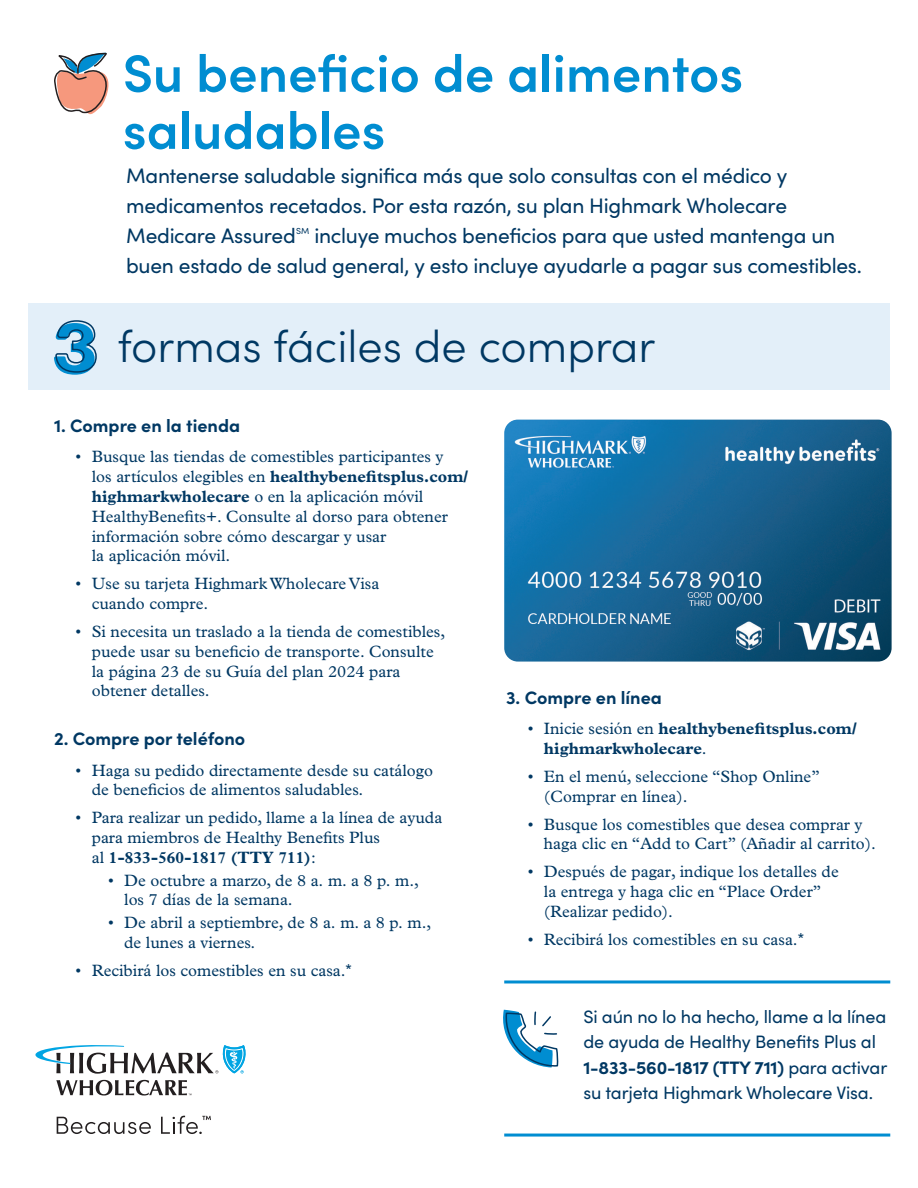
<style>
.page{position:relative;width:918px;height:1188px;background:#fff}
.page>*{position:absolute;margin:0;border:0;box-sizing:border-box;transform-origin:0 0}
.t1{font:600 52.5px/57px "Sofia Pro";color:#008dd1}
.t2{font:300 45px "Sofia Pro";color:#003863}
.t3{font:21px/30px "Sofia Pro";letter-spacing:-.015em;color:#003863;text-align:justify}
.t4{font:18px/25.5px "Sofia Pro";letter-spacing:-.01em;color:#003863}
.t5{font:700 18px "Sofia Pro";color:#003863}
.t6{font:16.5px/19.8px "Plantin MT Pro";color:#003863}
.t7{font:700 16.5px/19.8px "Plantin MT Pro";color:#003863}
.t8{font:8.7px "Sofia Pro";color:#003863}
.s1{font-weight:700}
.s2{font-family:"Arial"}
.s3{font-weight:400}
</style>
<div class="page">
<div style="left:28px;top:303px;width:862px;height:87px;background:#e3eff9"></div>
<hr style="left:504px;top:980px;width:386px;height:3px;background:#008dd1">
<hr style="left:504px;top:1134px;width:386px;height:3px;background:#008dd1">
<svg style="left:54px;top:52px;width:55px;height:63px"></svg>
<svg style="left:54px;top:320px;width:43px;height:55px"></svg>
<svg style="left:503px;top:1010px;width:56px;height:57px"></svg>
<img style="left:504px;top:420px;width:388px;height:242px">
<svg style="left:57px;top:1117px;width:94px;height:17px"></svg>
<svg style="left:161px;top:1116px;width:50px;height:18px"></svg>
<svg style="left:56px;top:1080px;width:136px;height:16px"></svg>
<svg style="left:35px;top:1045px;width:211px;height:29px"></svg>
<h1 class="t1" style="left:123px;top:41px;width:622px">Su beneficio de alimentos saludables</h1>
<p class="t3" style="left:126px;top:160px;width:663px">Mantenerse saludable significa más que solo consultas con el médico y medicamentos recetados. Por esta razón, su plan Highmark Wholecare Medicare Assured</p>
<p class="t8" style="left:296px;top:224px;width:15px">SM</p>
<p class="t3" style="left:126px;top:220px;width:737px;text-indent:188px">incluye muchos beneficios para que usted mantenga un buen estado de salud general, y esto incluye ayudarle a pagar sus comestibles.</p>
<h2 class="t2" style="left:118px;top:314px;width:539px">formas fáciles de comprar</h2>
<p class="t5" style="left:54px;top:412px;width:188px">1. Compre en la tienda</p>
<p class="t6" style="left:92px;top:447px;width:378px;text-indent:-16px">• Busque las tiendas de comestibles participantes y<br>los artículos elegibles en <span class="s1">healthybenefitsplus.com/ highmarkwholecare</span> o en la aplicación móvil HealthyBenefits+. Consulte al dorso para obtener información sobre cómo descargar y usar<br>la aplicación móvil.</p>
<p class="t6" style="left:92px;top:574px;width:289px;text-indent:-16px">• Use su tarjeta Highmark Wholecare Visa cuando compre.</p>
<p class="t6" style="left:92px;top:622px;width:355px;text-indent:-16px">• Si necesita un traslado a la tienda de comestibles, puede usar su beneficio de transporte. Consulte la página 23 de su Guía del plan 2024 para obtener detalles.</p>
<p class="t5" style="left:54px;top:725px;width:193px">2. Compre por teléfono</p>
<p class="t6" style="left:92px;top:760px;width:343px;text-indent:-16px">• Haga su pedido directamente desde su catálogo de beneficios de alimentos saludables.</p>
<p class="t6" style="left:92px;top:808px;width:352px;text-indent:-16px">• Para realizar un pedido, llame a la línea de ayuda para miembros de Healthy Benefits Plus<br>al <span class="s1">1-833-560-1817 (TTY 711)</span>:</p>
<p class="t6" style="left:124px;top:870px;width:296px;text-indent:-16px">• De octubre a marzo, de 8 a. m. a 8 p. m., los 7 días de la semana.</p>
<p class="t6" style="left:124px;top:912px;width:309px;text-indent:-16px">• De abril a septiembre, de 8 a. m. a 8 p. m., de lunes a viernes.</p>
<p class="t6" style="left:76px;top:960px;width:278px">• Recibirá los comestibles en su casa.<span class="s2">*</span></p>
<p class="t5" style="left:506px;top:684px;width:157px">3. Compre en línea</p>
<p class="t7" style="left:544px;top:719px;width:314px;text-indent:-16px"><span class="s3">• Inicie sesión en</span> healthybenefitsplus.com/ highmarkwholecare<span class="s3">.</span></p>
<p class="t6" style="left:544px;top:767px;width:277px;text-indent:-16px">• En el menú, seleccione “Shop Online” (Comprar en línea).</p>
<p class="t6" style="left:544px;top:814px;width:334px;text-indent:-16px">• Busque los comestibles que desea comprar y haga clic en “Add to Cart” (Añadir al carrito).</p>
<p class="t6" style="left:544px;top:862px;width:296px;text-indent:-16px">• Después de pagar, indique los detalles de la entrega y haga clic en “Place Order” (Realizar pedido).</p>
<p class="t6" style="left:528px;top:930px;width:278px">• Recibirá los comestibles en su casa.<span class="s2">*</span></p>
<p class="t4" style="left:583px;top:1002px;width:305px">Si aún no lo ha hecho, llame a la línea de ayuda de Healthy Benefits Plus al <span class="s1">1-833-560-1817 (TTY 711)</span> para activar su tarjeta Highmark Wholecare Visa.</p>
</div>
